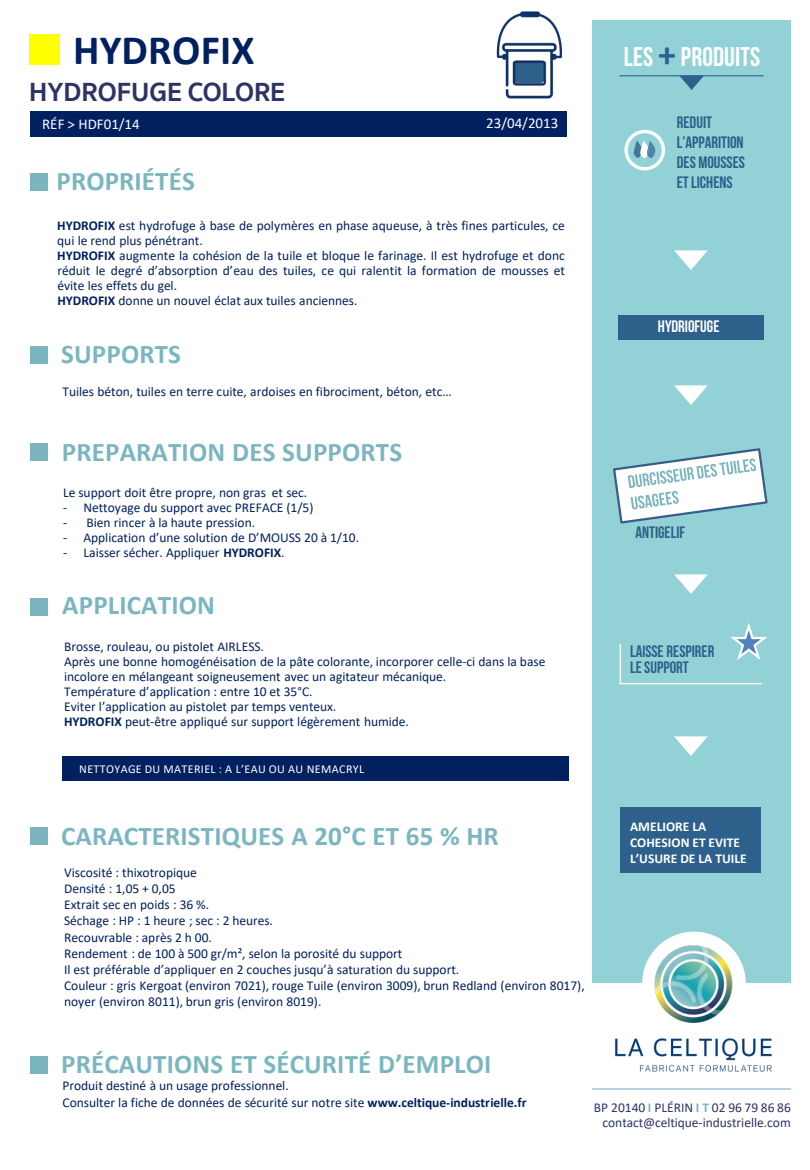
<style>
.page{position:relative;width:810px;height:1170px;background:#fff}
.page>*{position:absolute;margin:0;border:0;box-sizing:border-box;transform-origin:0 0}
.t1{font:700 42px "Calibri";letter-spacing:.005em;color:#002060}
.t2{font:700 27px "Calibri";letter-spacing:.005em;color:#7bb6c0}
.t3{font:700 27px "Sukhumvit Set";color:#2d3367}
.t4{font:27px "Bebas Neue";letter-spacing:.005em;color:#fff}
.t5{font:16.5px/19.8px "Bebas Neue";color:#2d608b}
.t6{font:16.5px "Bebas Neue";color:#fff}
.t7{font:15px "Calibri";color:#fff}
.t8{font:13.5px/15px "Calibri";color:#002060}
.t9{font:13.5px/15px "Calibri";color:#2d3367;text-align:right}
.t10{font:700 13.5px/16.2px "Calibri";color:#fff}
.t11{font:12px "Calibri";letter-spacing:.035em;color:#fff}
.s1{font-weight:700}
.s2{font-family:"Calibri";font-weight:700;font-size:36px;color:#2d608b}
.s3{font-weight:700;color:#7bb6c0}
</style>
<div class="page">
<img style="left:496px;top:11px;width:66px;height:88px">
<div style="left:592px;top:20px;width:199px;height:963px;background:#92d1d5"></div>
<div style="left:31px;top:112px;width:536px;height:25px;background:#002060"></div>
<div style="left:62px;top:756px;width:506px;height:25px;background:#002060"></div>
<div style="left:30px;top:34px;width:30px;height:31px;background:#ff0"></div>
<div style="left:30px;top:173px;width:18px;height:17px;background:#7bb6c0"></div>
<div style="left:30px;top:346px;width:17px;height:17px;background:#7bb6c0"></div>
<div style="left:30px;top:598px;width:18px;height:17px;background:#7bb6c0"></div>
<div style="left:30px;top:828px;width:18px;height:17px;background:#7bb6c0"></div>
<div style="left:30px;top:1056px;width:18px;height:18px;background:#7bb6c0"></div>
<hr style="left:620px;top:75px;width:144px;height:1px;background:#2d608b">
<svg style="left:680px;top:76px;width:24px;height:14px"></svg>
<svg style="left:633px;top:140px;width:23px;height:18px"></svg>
<div style="left:624px;top:130px;width:41px;height:40px;border:3px solid #fff;border-radius:50%"></div>
<svg style="left:674px;top:250px;width:34px;height:20px"></svg>
<div style="left:618px;top:315px;width:146px;height:24px;background:#2d608b"></div>
<svg style="left:674px;top:385px;width:34px;height:20px"></svg>
<svg style="left:613px;top:448px;width:155px;height:76px"></svg>
<svg style="left:674px;top:574px;width:34px;height:20px"></svg>
<div style="left:620px;top:808px;width:141px;height:65px;background:#2d608b"></div>
<svg style="left:619px;top:623px;width:148px;height:62px"></svg>
<svg style="left:674px;top:736px;width:34px;height:20px"></svg>
<hr style="left:592px;top:1088px;width:199px;height:2px;background:#7bb6c0">
<img style="left:599px;top:931px;width:190px;height:158px">
<div style="left:31px;top:443px;width:17px;height:18px;background:#7bb6c0"></div>
<h1 class="t1" style="left:73px;top:20px;width:183px">HYDROFIX</h1>
<p class="t3" style="left:29px;top:72px;width:257px">HYDROFUGE COLORE</p>
<p class="t7" style="left:42px;top:114px;width:99px">RÉF &gt; HDF01/14</p>
<p class="t7" style="left:486px;top:113px;width:73px">23/04/2013</p>
<p class="t2" style="left:56px;top:162px;width:140px">PROPRIÉTÉS</p>
<p class="t8" style="left:57px;top:218px;width:509px"><span class="s1">HYDROFIX</span> est hydrofuge à base de polymères en phase aqueuse, à très fines particules, ce qui le rend plus pénétrant.</p>
<p class="t8" style="left:57px;top:248px;width:509px;text-align:justify"><span class="s1">HYDROFIX</span> augmente la cohésion de la tuile et bloque le farinage. Il est hydrofuge et donc réduit le degré d’absorption d’eau des tuiles, ce qui ralentit la formation de mousses et évite les effets du gel.</p>
<p class="t8" style="left:57px;top:293px;width:302px"><span class="s1">HYDROFIX</span> donne un nouvel éclat aux tuiles anciennes.</p>
<p class="t2" style="left:61px;top:335px;width:121px">SUPPORTS</p>
<p class="t8" style="left:62px;top:384px;width:391px">Tuiles béton, tuiles en terre cuite, ardoises en fibrociment, béton, etc…</p>
<p class="t2" style="left:62px;top:433px;width:342px">PREPARATION DES SUPPORTS</p>
<p class="t8" style="left:63px;top:485px;width:246px">Le support doit être propre, non gras et sec.</p>
<p class="t8" style="left:63px;top:500px;width:252px">- Nettoyage du support avec PREFACE (1/5)</p>
<p class="t8" style="left:63px;top:515px;width:194px">- Bien rincer à la haute pression.</p>
<p class="t8" style="left:63px;top:530px;width:298px">- Application d’une solution de D’MOUSS 20 à 1/10.</p>
<p class="t8" style="left:63px;top:545px;width:223px">- Laisser sécher. Appliquer <span class="s1">HYDROFIX</span>.</p>
<p class="t2" style="left:62px;top:586px;width:154px">APPLICATION</p>
<p class="t8" style="left:64px;top:639px;width:201px">Brosse, rouleau, ou pistolet AIRLESS.</p>
<p class="t8" style="left:64px;top:654px;width:483px">Après une bonne homogénéisation de la pâte colorante, incorporer celle-ci dans la base incolore en mélangeant soigneusement avec un agitateur mécanique.</p>
<p class="t8" style="left:64px;top:684px;width:250px">Température d’application : entre 10 et 35°C.</p>
<p class="t8" style="left:64px;top:699px;width:274px">Eviter l’application au pistolet par temps venteux.</p>
<p class="t8" style="left:64px;top:714px;width:347px"><span class="s1">HYDROFIX</span> peut-être appliqué sur support légèrement humide.</p>
<p class="t11" style="left:79px;top:760px;width:286px">NETTOYAGE DU MATERIEL : A L’EAU OU AU NEMACRYL</p>
<p class="t4" style="left:624px;top:42px;width:138px">LES <span class="s2">+</span> PRODUITS</p>
<p class="t5" style="left:677px;top:113px;width:68px">REDUIT<br>L’APPARITION</p>
<p class="t5" style="left:677px;top:152px;width:70px">DES MOUSSES</p>
<p class="t5" style="left:677px;top:172px;width:57px">ET LICHENS</p>
<p class="t6" style="left:658px;top:317px;width:63px">HYDRIOFUGE</p>
<p class="t5" style="left:635px;top:523px;width:51px">ANTIGELIF</p>
<p class="t5" style="left:630px;top:641px;width:86px">LAISSE RESPIRER</p>
<p class="t5" style="left:630px;top:657px;width:60px">LE SUPPORT</p>
<p class="t2" style="left:61px;top:817px;width:439px">CARACTERISTIQUES A 20°C ET 65 % HR</p>
<p class="t8" style="left:64px;top:865px;width:134px">Viscosité : thixotropique</p>
<p class="t8" style="left:64px;top:881px;width:113px">Densité : 1,05 + 0,05</p>
<p class="t8" style="left:64px;top:897px;width:147px">Extrait sec en poids : 36 %.</p>
<p class="t8" style="left:64px;top:913px;width:210px">Séchage : HP : 1 heure ; sec : 2 heures.</p>
<p class="t8" style="left:64px;top:929px;width:149px">Recouvrable : après 2 h 00.</p>
<p class="t8" style="left:64px;top:946px;width:340px">Rendement : de 100 à 500 gr/m², selon la porosité du support</p>
<p class="t8" style="left:64px;top:962px;width:397px">Il est préférable d’appliquer en 2 couches jusqu’à saturation du support.</p>
<p class="t8" style="left:64px;top:977px;width:522px;line-height:16.2px">Couleur : gris Kergoat (environ 7021), rouge Tuile (environ 3009), brun Redland (environ 8017), noyer (environ 8011), brun gris (environ 8019).</p>
<p class="t10" style="left:630px;top:818px;width:118px">AMELIORE LA<br>COHESION ET EVITE<br>L’USURE DE LA TUILE</p>
<p class="t2" style="left:61px;top:1045px;width:432px">PRÉCAUTIONS ET SÉCURITÉ D’EMPLOI</p>
<p class="t8" style="left:62px;top:1094px;width:466px">Consulter la fiche de données de sécurité sur notre site <span class="s1">www.celtique-industrielle.fr</span></p>
<p class="t8" style="left:62px;top:1078px;width:228px">Produit destiné à un usage professionnel.</p>
<p class="t9" style="left:594px;top:1100px;width:198px">BP 20140 <span class="s3">I</span> PLÉRIN <span class="s3">I T</span> 02 96 79 86 86 contact@celtique-industrielle.com</p>
</div>
